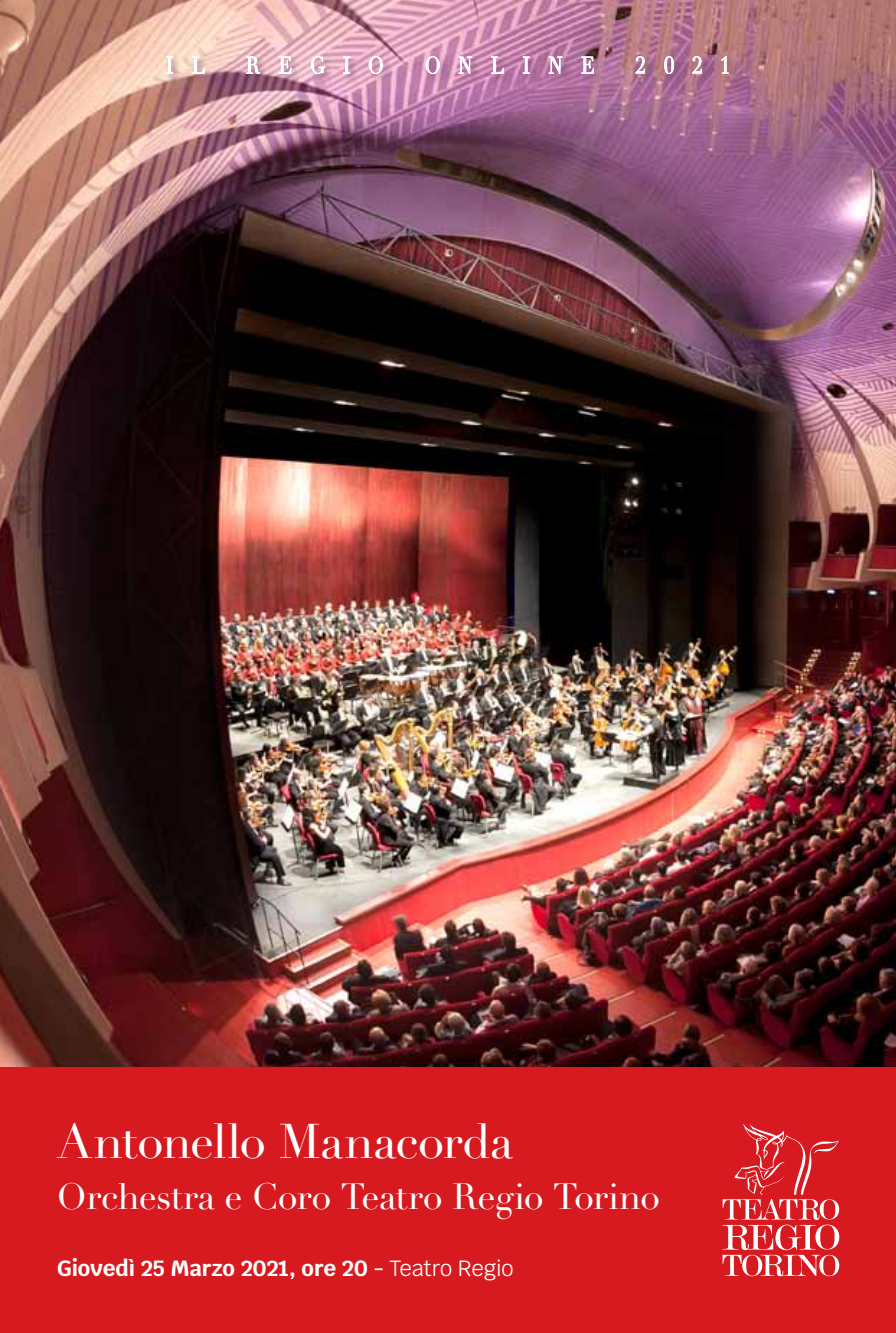
<style>
.page{position:relative;width:896px;height:1333px;background:#fff}
.page>*{position:absolute;margin:0;border:0;box-sizing:border-box;transform-origin:0 0}
.t1{font:48px "Didot LT Std";letter-spacing:-.015em;color:#fff}
.t2{font:36px "Didot LT Std";letter-spacing:-.015em;color:#fff}
.t3{font:23px "Didot LT Std";letter-spacing:.925em;color:#fff;scale:.85 1}
.t4{font:700 22px "Krub";color:#fff}
.s1{font-weight:400}
</style>
<div class="page">
<div style="left:0;top:1059px;width:896px;height:273px;background:#d71920"></div>
<img style="left:0;top:0;width:896px;height:1066px">
<div style="left:165px;top:55px;width:574px;height:29px;background:#7a5479;opacity:.75"></div>
<svg style="left:165px;top:56px;width:9px;height:18px"></svg>
<svg style="left:191px;top:56px;width:14px;height:18px"></svg>
<svg style="left:245px;top:55px;width:16px;height:19px"></svg>
<svg style="left:278px;top:56px;width:14px;height:18px"></svg>
<svg style="left:310px;top:55px;width:16px;height:20px"></svg>
<svg style="left:342px;top:56px;width:9px;height:18px"></svg>
<svg style="left:368px;top:55px;width:16px;height:20px"></svg>
<svg style="left:425px;top:55px;width:15px;height:20px"></svg>
<svg style="left:458px;top:54px;width:15px;height:21px"></svg>
<svg style="left:490px;top:56px;width:14px;height:18px"></svg>
<svg style="left:522px;top:56px;width:8px;height:18px"></svg>
<svg style="left:548px;top:54px;width:15px;height:21px"></svg>
<svg style="left:580px;top:56px;width:14px;height:18px"></svg>
<svg style="left:635px;top:56px;width:10px;height:18px"></svg>
<svg style="left:663px;top:56px;width:12px;height:19px"></svg>
<svg style="left:691px;top:56px;width:11px;height:18px"></svg>
<svg style="left:720px;top:56px;width:9px;height:18px"></svg>
<svg style="left:722px;top:1124px;width:117px;height:152px"></svg>
<p class="t3" style="left:166px;top:52px;width:48px">I L</p>
<p class="t3" style="left:246px;top:52px;width:164px">REGIO</p>
<p class="t3" style="left:425px;top:52px;width:202px">ONLINE</p>
<p class="t3" style="left:635px;top:52px;width:113px">2021</p>
<h1 class="t1" style="left:57px;top:1112px;width:458px">Antonello Manacorda</h1>
<h2 class="t2" style="left:57px;top:1174px;width:605px">Orchestra e Coro Teatro Regio Torino</h2>
<p class="t4" style="left:57px;top:1255px;width:458px">Giovedì 25 Marzo 2021, ore 20 - <span class="s1">Teatro Regio</span></p>
</div>
